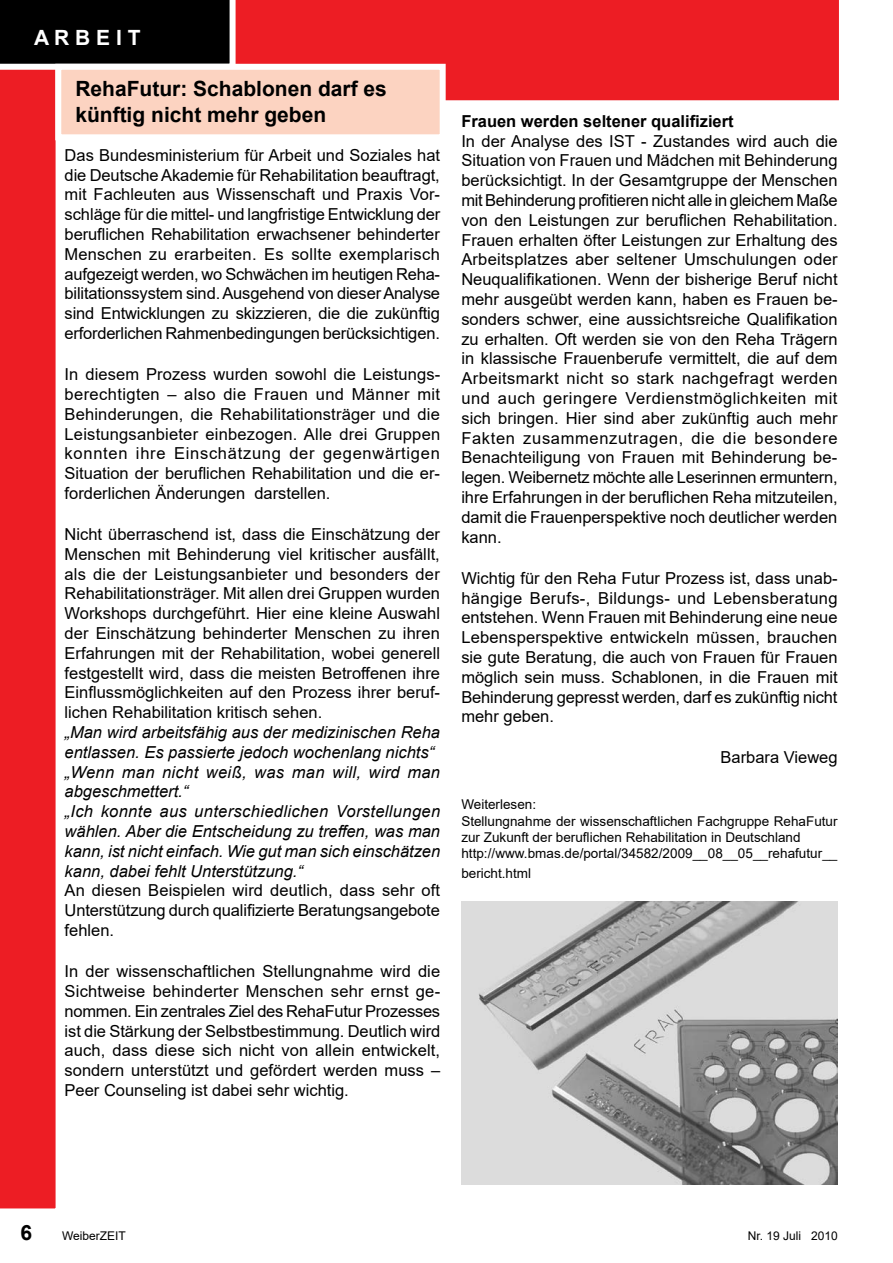
<style>
.page{position:relative;width:893px;height:1263px;background:#fff}
.page>*{position:absolute;margin:0;border:0;box-sizing:border-box;transform-origin:0 0}
.t1{font:700 21px/25.5px "Arial";color:#000}
.t2{font:700 21px "Arial";color:#fff}
.t3{font:16.5px/19.8px "Arial";color:#000;text-align:justify}
.t4{font:italic 16.5px/19.8px "Arial";color:#000}
.t5{font:italic 16.5px/19.8px "Arial";letter-spacing:.02em;color:#000}
.t6{font:700 16.5px "Arial";color:#000}
.t7{font:13.5px/16.2px "Arial";color:#000}
.t8{font:12px "Arial";color:#000}
</style>
<div class="page">
<div style="left:236px;top:0;width:603px;height:101px;background:#ed1d24"></div>
<div style="left:0;top:70px;width:56px;height:1139px;background:#ed1d24"></div>
<img style="left:461px;top:901px;width:377px;height:283px">
<div style="left:0;top:0;width:236px;height:70px;background:#000"></div>
<div style="left:55px;top:64px;width:391px;height:76px;background:#fcd3c1;border:6px solid #fff"></div>
<p class="t2" style="left:34px;top:23px;width:108px">A R B E I T</p>
<h1 class="t1" style="left:75px;top:77px;width:313px">RehaFutur: Schablonen darf es künftig nicht mehr geben</h1>
<p class="t3" style="left:65px;top:145px;width:377px">Das Bundesministerium für Arbeit und Soziales hat die Deutsche Akademie für Rehabilitation beauftragt, mit Fachleuten aus Wissenschaft und Praxis Vor&shy;schläge für die mittel- und langfristige Entwicklung der beruflichen Rehabilitation erwachsener behinderter Menschen zu erarbeiten. Es sollte exemplarisch aufgezeigt werden, wo Schwächen im heutigen Reha&shy;bilitationssystem sind. Ausgehend von dieser Analyse sind Entwicklungen zu skizzieren, die die zukünftig erforderlichen Rahmenbedingungen berücksichtigen.</p>
<p class="t3" style="left:65px;top:364px;width:377px">In diesem Prozess wurden sowohl die Leistungs&shy;berechtigten – also die Frauen und Männer mit Behinderungen, die Rehabilitationsträger und die Leistungsanbieter einbezogen. Alle drei Gruppen konnten ihre Einschätzung der gegenwärtigen Situation der beruflichen Rehabilitation und die er&shy;forderlichen Änderungen darstellen.</p>
<p class="t3" style="left:65px;top:524px;width:377px">Nicht überraschend ist, dass die Einschätzung der Menschen mit Behinderung viel kritischer ausfällt, als die der Leistungsanbieter und besonders der Rehabilitationsträger. Mit allen drei Gruppen wurden Workshops durchgeführt. Hier eine kleine Auswahl der Einschätzung behinderter Menschen zu ihren Erfahrungen mit der Rehabilitation, wobei generell festgestellt wird, dass die meisten Betroffenen ihre Einflussmöglichkeiten auf den Prozess ihrer beruf&shy;lichen Rehabilitation kritisch sehen.</p>
<p class="t4" style="left:65px;top:722px;width:377px">„Man wird arbeitsfähig aus der medizinischen Reha entlassen. Es passierte jedoch wochenlang nichts“</p>
<p class="t5" style="left:65px;top:762px;width:377px">„Wenn man nicht weiß, was man will, wird man abgeschmettert.“</p>
<p class="t4" style="left:65px;top:802px;width:377px;text-align:justify">„Ich konnte aus unterschiedlichen Vorstellungen wählen. Aber die Entscheidung zu treffen, was man kann, ist nicht einfach. Wie gut man sich einschätzen kann, dabei fehlt Unterstützung.“</p>
<p class="t3" style="left:65px;top:881px;width:377px">An diesen Beispielen wird deutlich, dass sehr oft Unterstützung durch qualifizierte Beratungsangebote fehlen.</p>
<p class="t3" style="left:65px;top:961px;width:377px">In der wissenschaftlichen Stellungnahme wird die Sichtweise behinderter Menschen sehr ernst ge&shy;nommen. Ein zentrales Ziel des RehaFutur Prozesses ist die Stärkung der Selbstbestimmung. Deutlich wird auch, dass diese sich nicht von allein entwickelt, sondern unterstützt und gefördert werden muss – Peer Counseling ist dabei sehr wichtig.</p>
<h2 class="t6" style="left:461px;top:109px;width:274px">Frauen werden seltener qualifiziert</h2>
<p class="t3" style="left:461px;top:131px;width:378px">In der Analyse des IST - Zustandes wird auch die Situation von Frauen und Mädchen mit Behinderung berücksichtigt. In der Gesamtgruppe der Menschen mit Behinderung profitieren nicht alle in gleichem Maße von den Leistungen zur beruflichen Rehabilitation.<br>Frauen erhalten öfter Leistungen zur Erhaltung des Arbeitsplatzes aber seltener Umschulungen oder Neuqualifikationen. Wenn der bisherige Beruf nicht mehr ausgeübt werden kann, haben es Frauen be&shy;sonders schwer, eine aussichtsreiche Qualifikation zu erhalten. Oft werden sie von den Reha Trägern in klassische Frauenberufe vermittelt, die auf dem Arbeitsmarkt nicht so stark nachgefragt werden und auch geringere Verdienstmöglichkeiten mit sich bringen. Hier sind aber zukünftig auch mehr Fakten zusammenzutragen, die die besondere Benachteiligung von Frauen mit Behinderung be&shy;legen. Weibernetz möchte alle Leserinnen ermuntern, ihre Erfahrungen in der beruflichen Reha mitzuteilen, damit die Frauenperspektive noch deutlicher werden kann.</p>
<p class="t3" style="left:461px;top:568px;width:378px">Wichtig für den Reha Futur Prozess ist, dass unab&shy;hängige Berufs-, Bildungs- und Lebensberatung entstehen. Wenn Frauen mit Behinderung eine neue Lebensperspektive entwickeln müssen, brauchen sie gute Beratung, die auch von Frauen für Frauen möglich sein muss. Schablonen, in die Frauen mit Behinderung gepresst werden, darf es zukünftig nicht mehr geben.</p>
<p class="t3" style="left:720px;top:748px;width:119px">Barbara Vieweg</p>
<p class="t7" style="left:461px;top:796px;width:76px">Weiterlesen:</p>
<p class="t7" style="left:461px;top:813px;width:378px">Stellungnahme der wissenschaftlichen Fachgruppe RehaFutur zur Zukunft der beruflichen Rehabilitation in Deutschland</p>
<p class="t7" style="left:461px;top:843px;width:377px;line-height:19.8px">http://www.bmas.de/portal/34582/2009__08__05__rehafutur__ bericht.html</p>
<p class="t1" style="left:20px;top:1220px;width:13px">6</p>
<p class="t8" style="left:62px;top:1227px;width:65px">WeiberZEIT</p>
<p class="t8" style="left:748px;top:1227px;width:92px">Nr. 19 Juli 2010</p>
</div>
